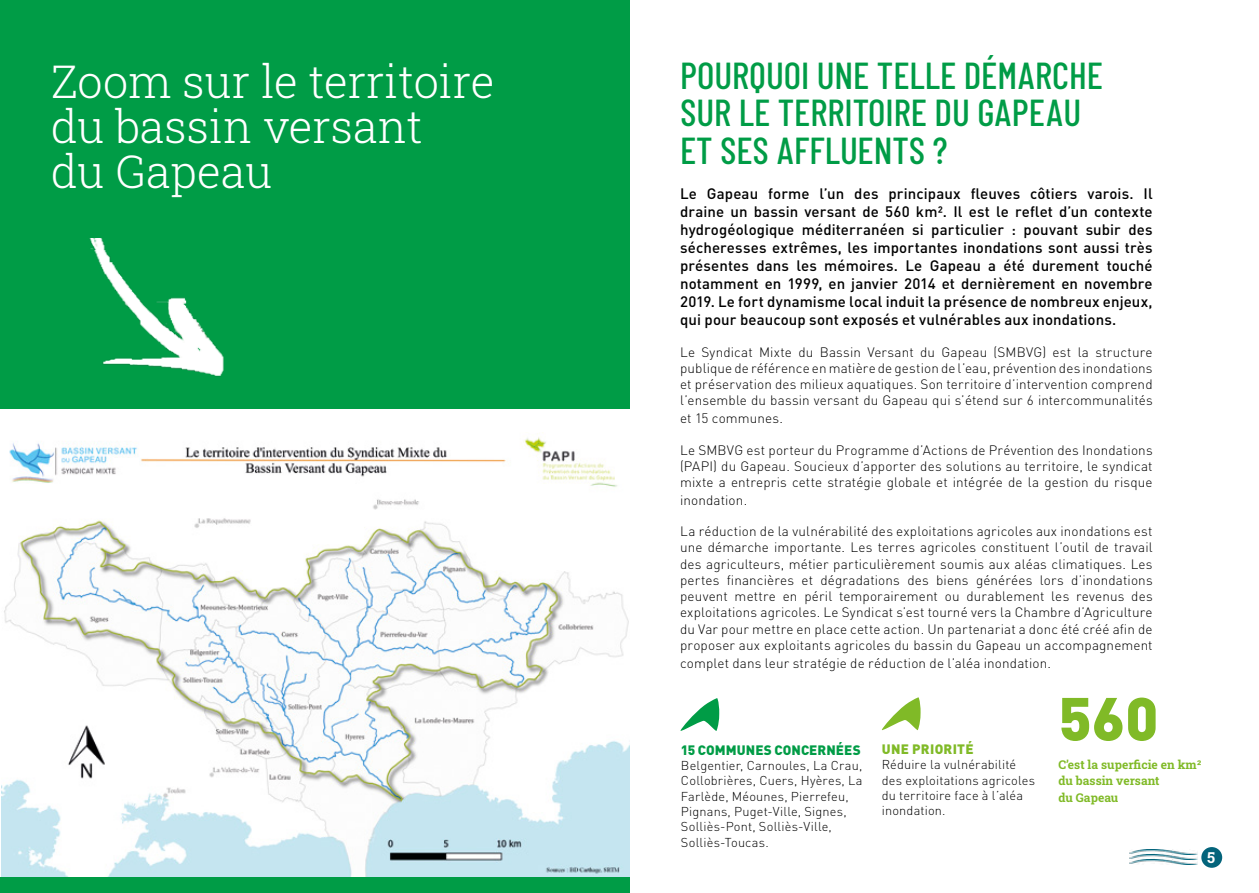
<style>
.page{position:relative;width:1259px;height:893px;background:#fff}
.page>*{position:absolute;margin:0;border:0;box-sizing:border-box;transform-origin:0 0}
.t1{font:900 60px "DIN Pro";color:#80ba27}
.t2{font:300 45px/45px "Roboto Slab";color:#fff}
.t3{font:500 37.5px/37.5px "Barlow Condensed";color:#009c46}
.t4{font:500 15px/18px "DIN Pro";letter-spacing:.005em;color:#000;text-align:justify}
.t5{font:15px "Roboto Slab";color:#fff}
.t6{font:300 13.5px/16.2px "DIN Pro";letter-spacing:.01em;color:#000;text-align:justify}
.t7{font:900 13.5px "DIN Pro";letter-spacing:.005em;color:#009c46}
.t8{font:900 13.5px "DIN Pro";letter-spacing:.02em;color:#80ba27}
.t9{font:300 12.75px/15.3px "DIN Pro";letter-spacing:.015em;color:#000}
.t10{font:12px/16.5px "Roboto Slab";color:#80ba27}
</style>
<div class="page">
<div style="left:0;top:0;width:629px;height:408px;background:#009c46"></div>
<img style="left:1px;top:437px;width:628px;height:440px">
<svg style="left:882px;top:697px;width:38px;height:33px"></svg>
<svg style="left:680px;top:698px;width:39px;height:33px"></svg>
<img style="left:89px;top:238px;width:135px;height:138px">
<div style="left:0;top:877px;width:629px;height:16px;background:#009c46"></div>
<img style="left:1129px;top:849px;width:69px;height:16px">
<div style="left:1201px;top:847px;width:21px;height:21px;background:#04647b;border-radius:50%"></div>
<h2 class="t2" style="left:51px;top:58px;width:445px">Zoom sur le territoire du bassin versant<br>du Gapeau</h2>
<h3 class="t3" style="left:680px;top:55px;width:424px">POURQUOI UNE TELLE DÉMARCHE<br>SUR LE TERRITOIRE DU GAPEAU<br>ET SES AFFLUENTS ?</h3>
<p class="t4" style="left:680px;top:184px;width:474px">Le Gapeau forme l’un des principaux fleuves côtiers varois. Il draine un bassin versant de 560 km². Il est le reflet d’un contexte hydrogéologique méditerranéen si particulier : pouvant subir des sécheresses extrêmes, les importantes inondations sont aussi très présentes dans les mémoires. Le Gapeau a été durement touché notamment en 1999, en janvier 2014 et dernièrement en novembre 2019. Le fort dynamisme local induit la présence de nombreux enjeux, qui pour beaucoup sont exposés et vulnérables aux inondations.</p>
<p class="t6" style="left:680px;top:343px;width:474px">Le Syndicat Mixte du Bassin Versant du Gapeau (SMBVG) est la structure publique de référence en matière de gestion de l’eau, prévention des inondations et préservation des milieux aquatiques. Son territoire d’intervention comprend l’ensemble du bassin versant du Gapeau qui s’étend sur 6 intercommunalités</p>
<p class="t6" style="left:680px;top:410px;width:104px">et 15 communes.</p>
<p class="t6" style="left:680px;top:441px;width:474px">Le SMBVG est porteur du Programme d’Actions de Prévention des Inondations (PAPI) du Gapeau. Soucieux d’apporter des solutions au territoire, le syndicat mixte a entrepris cette stratégie globale et intégrée de la gestion du risque</p>
<p class="t6" style="left:680px;top:492px;width:69px">inondation.</p>
<p class="t6" style="left:680px;top:523px;width:474px">La réduction de la vulnérabilité des exploitations agricoles aux inondations est une démarche importante. Les terres agricoles constituent l’outil de travail des agriculteurs, métier particulièrement soumis aux aléas climatiques. Les pertes financières et dégradations des biens générées lors d’inondations peuvent mettre en péril temporairement ou durablement les revenus des exploitations agricoles. Le Syndicat s’est tourné vers la Chambre d’Agriculture du Var pour mettre en place cette action. Un partenariat a donc été créé afin de proposer aux exploitants agricoles du bassin du Gapeau un accompagnement</p>
<p class="t6" style="left:680px;top:654px;width:372px">complet dans leur stratégie de réduction de l’aléa inondation.</p>
<p class="t7" style="left:681px;top:741px;width:181px">15 COMMUNES CONCERNÉES</p>
<p class="t9" style="left:681px;top:757px;width:183px">Belgentier, Carnoules, La Crau,<br>Collobrières, Cuers, Hyères, La<br>Farlède, Méounes, Pierrefeu,<br>Pignans, Puget-Ville, Signes,<br>Solliès-Pont, Solliès-Ville,<br>Solliès-Toucas.</p>
<p class="t8" style="left:882px;top:740px;width:93px">UNE PRIORITÉ</p>
<p class="t9" style="left:882px;top:756px;width:155px">Réduire la vulnérabilité des exploitations agricoles du territoire face à l’aléa inondation.</p>
<h1 class="t1" style="left:1058px;top:678px;width:102px">560</h1>
<p class="t10" style="left:1058px;top:756px;width:145px">C’est la superficie en km² du bassin versant<br>du Gapeau</p>
<p class="t5" style="left:1207px;top:847px;width:9px">5</p>
</div>
